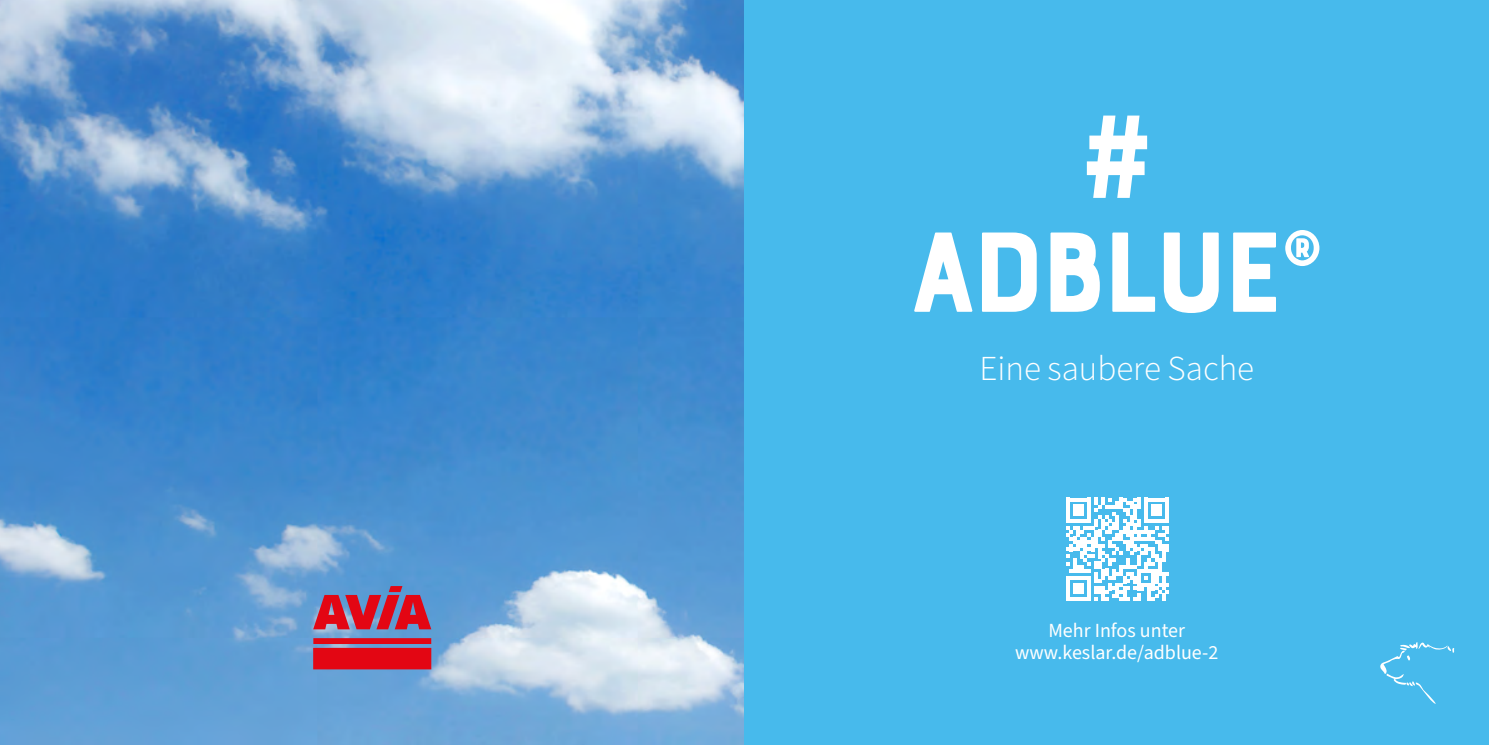
<style>
.page{position:relative;width:1489px;height:745px;background:#fff}
.page>*{position:absolute;margin:0;border:0;box-sizing:border-box;transform-origin:0 0}
.t1{font:900 126.5px "Source Sans Pro";color:#fff}
.t2{font:120px "Bourton Base";letter-spacing:-.06em;color:#fff}
.t3{font:300 35px "Source Sans Pro";color:#fff}
.t4{font:20px/22.5px "Source Sans Pro";color:#fff;text-align:center}
</style>
<div class="page">
<img style="left:0;top:0;width:744px;height:744px">
<svg style="left:313px;top:585px;width:118px;height:84px;background:#b04461"></svg>
<div style="left:744px;top:0;width:744px;height:744px;background:#47baec"></div>
<svg style="left:1066px;top:497px;width:102px;height:103px"></svg>
<svg style="left:1380px;top:642px;width:73px;height:61px"></svg>
<h1 class="t1" style="left:1082px;top:68px;width:70px">#</h1>
<h2 class="t2" style="left:908px;top:197px;width:417px">ADBLUE<sup>®</sup></h2>
<h3 class="t3" style="left:979px;top:346px;width:276px">Eine saubere Sache</h3>
<p class="t4" style="left:1015px;top:619px;width:204px">Mehr Infos unter www.keslar.de/adblue-2</p>
</div>
